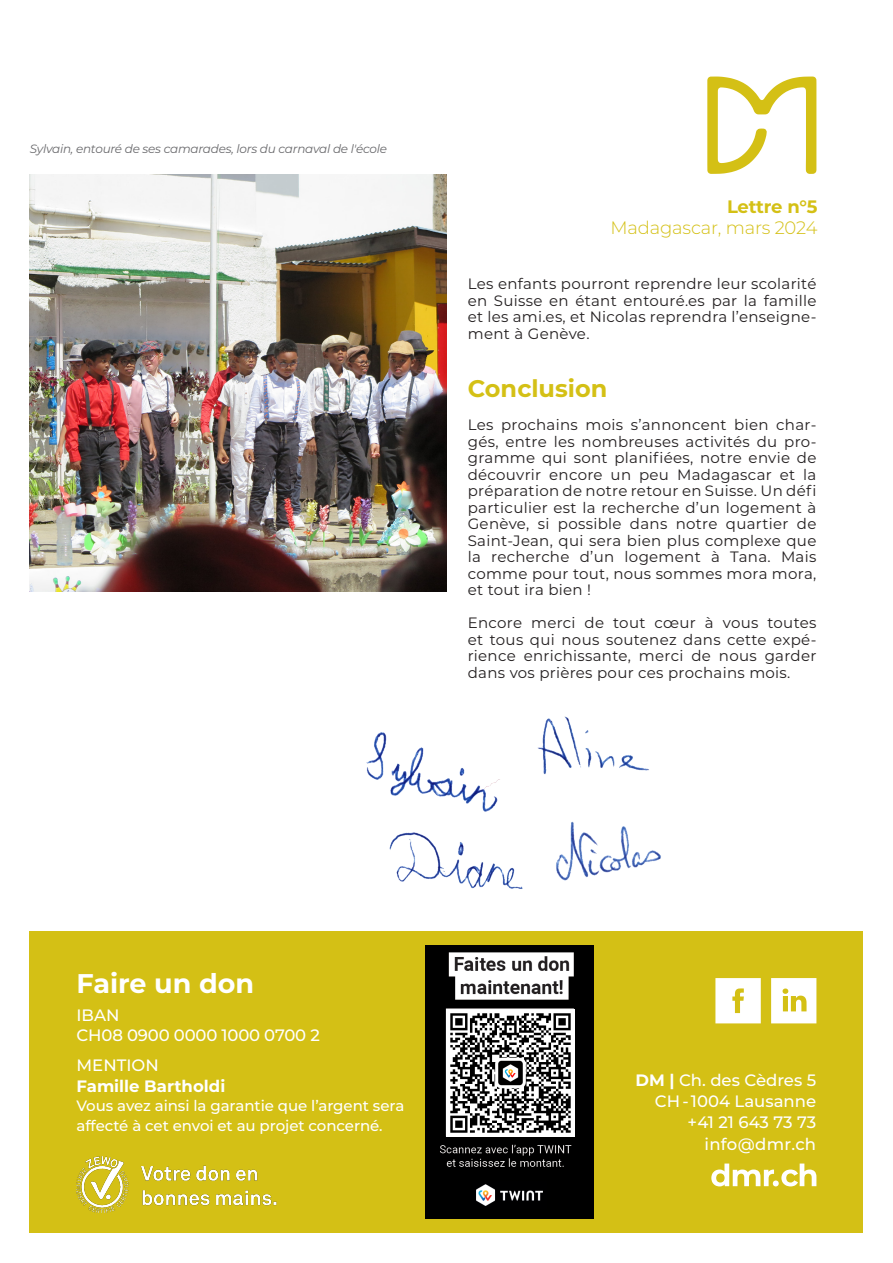
<style>
.page{position:relative;width:893px;height:1263px;background:#fff}
.page>*{position:absolute;margin:0;border:0;box-sizing:border-box;transform-origin:0 0}
.t1{font:700 27px "Montserrat";color:#fff}
.Intertitre{font:700 24px "Montserrat";color:#d4c015}
.t2{font:300 18px "Montserrat";letter-spacing:-.01em;color:#d4c015}
.t3{font:700 18px "Montserrat";letter-spacing:-.015em;color:#d4c015}
.t4{font:500 16.5px "Montserrat";color:#fff}
.t5{font:700 16.5px/21px "Montserrat";color:#fff}
.t6{font:500 16.5px "Montserrat";letter-spacing:.02em;color:#fff}
.texte{font:15px/16.5px "Montserrat";letter-spacing:.02em;color:#231f20;text-align:justify}
.t7{font:500 15px/19.5px "Montserrat";letter-spacing:-.005em;color:#fff}
.légendes{font:italic 12px "Montserrat";letter-spacing:-.02em;color:#69696c}
.s1{font-weight:500}
.s2{font-weight:700}
</style>
<div class="page">
<img style="left:30px;top:175px;width:416px;height:417px">
<svg style="left:707px;top:77px;width:109px;height:97px"></svg>
<div style="left:30px;top:931px;width:833px;height:302px;background:#d4c015"></div>
<svg style="left:715px;top:978px;width:46px;height:45px;background:#faf8e8"></svg>
<svg style="left:771px;top:978px;width:45px;height:45px;background:#f8f6de"></svg>
<img style="left:425px;top:946px;width:169px;height:273px">
<img style="left:77px;top:1156px;width:199px;height:56px">
<img style="left:446px;top:1009px;width:128px;height:128px">
<svg style="left:711px;top:1163px;width:105px;height:23px"></svg>
<img style="left:538px;top:716px;width:111px;height:59px">
<img style="left:389px;top:832px;width:134px;height:57px">
<img style="left:556px;top:821px;width:105px;height:60px">
<img style="left:366px;top:732px;width:134px;height:80px">
<p class="légendes" style="left:30px;top:141px;width:359px">Sylvain, entouré de ses camarades, lors du carnaval de l'école</p>
<p class="t3" style="left:727px;top:193px;width:92px">Lettre n°5</p>
<p class="t2" style="left:610px;top:215px;width:208px">Madagascar, mars 2024</p>
<p class="texte" style="left:468px;top:275px;width:350px">Les enfants pourront reprendre leur scolarité en Suisse en étant entouré.es par la famille et les ami.es, et Nicolas reprendra l’enseigne&shy;ment à Genève.</p>
<p class="Intertitre" style="left:468px;top:372px;width:141px">Conclusion</p>
<p class="texte" style="left:468px;top:416px;width:350px">Les prochains mois s’annoncent bien char&shy;gés, entre les nombreuses activités du pro&shy;gramme qui sont planifiées, notre envie de découvrir encore un peu Madagascar et la préparation de notre retour en Suisse. Un défi particulier est la recherche d’un logement à Genève, si possible dans notre quartier de Saint-Jean, qui sera bien plus complexe que la recherche d’un logement à Tana. Mais comme pour tout, nous sommes mora mora, et tout ira bien !</p>
<p class="texte" style="left:468px;top:614px;width:350px">Encore merci de tout cœur à vous toutes et tous qui nous soutenez dans cette expé&shy;rience enrichissante, merci de nous garder dans vos prières pour ces prochains mois.</p>
<p class="t1" style="left:77px;top:963px;width:179px">Faire un don</p>
<p class="t4" style="left:77px;top:1004px;width:45px">IBAN</p>
<p class="t4" style="left:77px;top:1023px;width:245px">CH08 0900 0000 1000 0700 2</p>
<p class="t5" style="left:77px;top:1053px;width:150px"><span class="s1">MENTION<br></span>Famille Bartholdi</p>
<p class="t7" style="left:77px;top:1095px;width:329px">Vous avez ainsi la garantie que l’argent sera affecté à cet envoi et au projet concerné.</p>
<p class="t4" style="left:635px;top:1068px;width:182px"><span class="s2">DM |</span> Ch. des Cèdres 5</p>
<p class="t4" style="left:655px;top:1089px;width:163px">CH - 1004 Lausanne</p>
<p class="t4" style="left:688px;top:1110px;width:130px">+41 21 643 73 73</p>
<p class="t6" style="left:704px;top:1132px;width:113px">info@dmr.ch</p>
</div>
